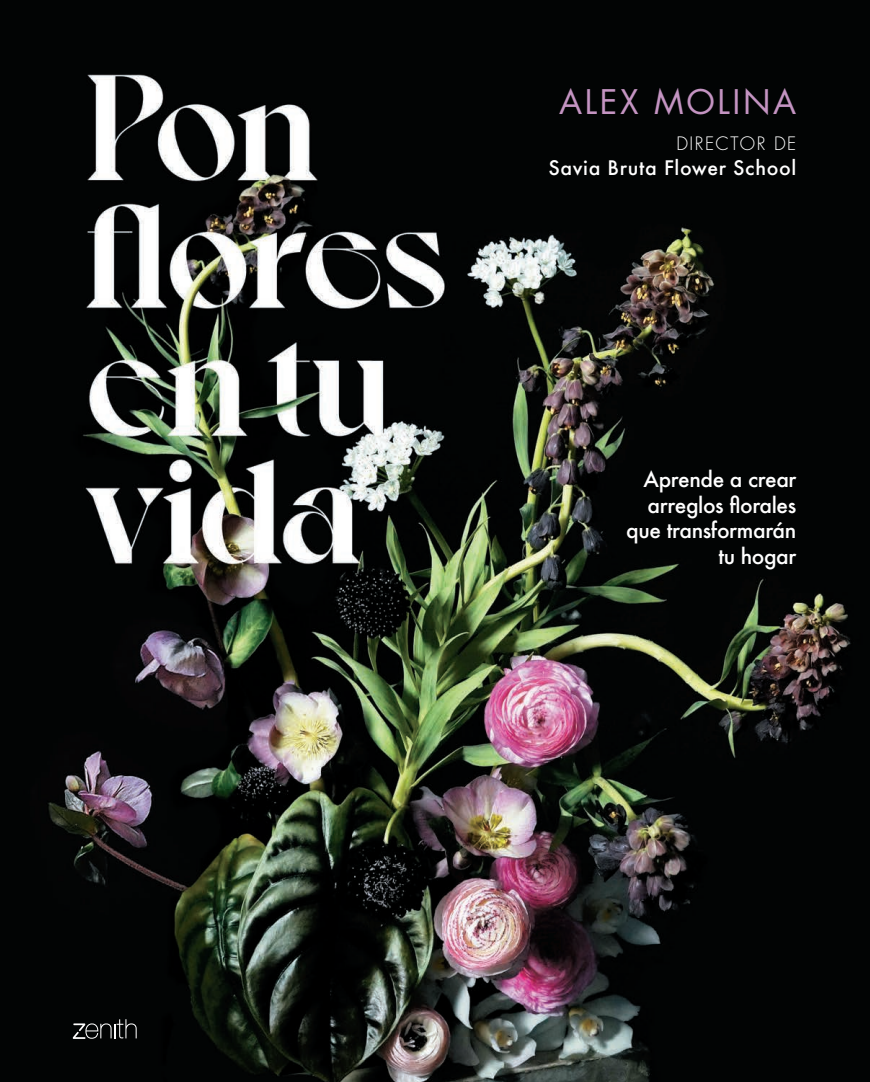
<style>
.page{position:relative;width:870px;height:1082px;background:#fff}
.page>*{position:absolute;margin:0;border:0;box-sizing:border-box;transform-origin:0 0}
.t1{font:33px "Futura Std";letter-spacing:.08em;color:#c494c2}
.t2{font:500 21px/25.5px "Futura";letter-spacing:-.02em;color:#fff;text-align:right}
.t3{font:500 19.5px "Futura";letter-spacing:.03em;color:#fff}
.t4{font:300 18px "Futura Std";letter-spacing:.08em;color:#fff}
</style>
<div class="page">
<img style="left:0;top:0;width:869px;height:1082px">
<svg style="left:73px;top:1019px;width:64px;height:20px"></svg>
<hr style="left:0;top:186px;width:1px;height:353px;background:#020404">
<h1 class="t1" style="left:559px;top:81px;width:239px">ALEX MOLINA</h1>
<p class="t4" style="left:676px;top:132px;width:121px">DIRECTOR DE</p>
<p class="t3" style="left:548px;top:155px;width:249px">Savia Bruta Flower School</p>
<p class="t2" style="left:626px;top:466px;width:172px">Aprende a crear arreglos florales que transformarán tu hogar</p>
</div>
